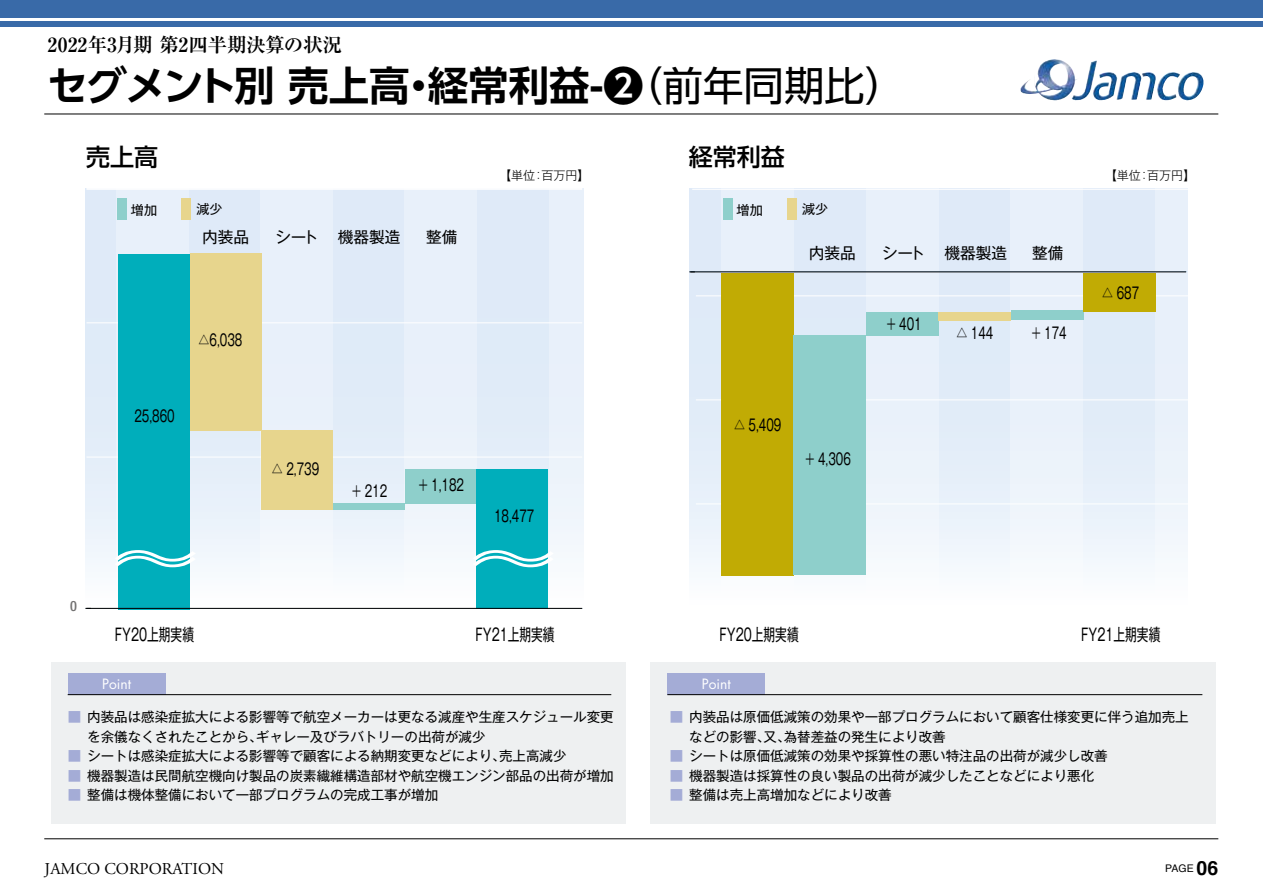
<style>
.page{position:relative;width:1263px;height:893px;background:#fff}
.page>*{position:absolute;margin:0;border:0;box-sizing:border-box;transform-origin:0 0}
.t1{font:300 57px "Gothic MB101 Pro";color:#fff;scale:1.89 1}
.t2{font:700 40.5px "UD Shin Go Pro De";color:#000}
.t3{font:500 24px "UD Shin Go Pro";color:#000}
.t4{font:700 19.5px "Ryumin Pro";letter-spacing:-.01em;color:#000}
.t5{font:700 19.5px "Helvetica";color:#000}
.t6{font:16.95px "Gothic MB101 Pro";color:#000;scale:.69 1}
.t7{font:16.5px "Adobe Garamond Pro";color:#000}
.t8{font:15.9px "Gothic MB101 Pro";color:#000;scale:.69 1}
.t9{font:15.6px "Gothic MB101 Pro";color:#000}
.t10{font:500 condensed 14.25px "Helvetica Neue";color:#727171}
.t11{font:13.8px "Futura";color:#fff}
.t12{font:13.5px/19.5px "Gothic MB101 Pro";color:#000}
.t13{font:13.05px "Gothic MB101 Pro";color:#000}
.t14{font:300 12.15px "Gothic MB101 Pro";color:#000}
.t15{font:10.5px "Helvetica";color:#000}
.s1{font-family:"UD Shin Go Pro";font-weight:400}
.s2{font-family:"Koz Go Pr 6 N"}
.s3{color:#a4acd6}
</style>
<div class="page">
<img style="left:1020px;top:59px;width:57px;height:41px">
<hr style="left:44px;top:114px;width:1174px;height:1px;background:#000">
<hr style="left:44px;top:838px;width:1174px;height:1px;background:#000">
<div style="left:1px;top:21px;width:1262px;height:6px;background:#396aa8"></div>
<div style="left:0;top:0;width:1262px;height:17px;background:#396aa8"></div>
<div style="left:51px;top:662px;width:574px;height:162px;background:#eef0f1"></div>
<div style="left:651px;top:662px;width:565px;height:162px;background:#eef0f1"></div>
<div style="left:68px;top:673px;width:97px;height:21px;background:#a4acd6"></div>
<div style="left:667px;top:673px;width:98px;height:21px;background:#a4acd6"></div>
<hr style="left:68px;top:694px;width:543px;height:1px;background:#000">
<div style="left:86px;top:189px;width:497px;height:419px;background:linear-gradient(to bottom,#d9e6f6,#f2f7fc)"></div>
<div style="left:689px;top:189px;width:498px;height:419px;background:linear-gradient(to bottom,#d9e6f6,#f2f7fc)"></div>
<div style="left:116px;top:189px;width:72px;height:419px;background:#e8f0fa"></div>
<svg style="left:260px;top:190px;width:72px;height:418px;fill:#e8f0fa"></svg>
<div style="left:405px;top:189px;width:72px;height:419px;background:linear-gradient(to bottom,#e4edf9,#f4f9fc)"></div>
<div style="left:549px;top:189px;width:72px;height:419px;background:linear-gradient(to right,#e7f0fa,#fff)"></div>
<hr style="left:86px;top:189px;width:496px;height:1px;background:#fff">
<hr style="left:86px;top:323px;width:496px;height:1px;background:#fff">
<hr style="left:86px;top:457px;width:496px;height:1px;background:#fff">
<div style="left:117px;top:199px;width:10px;height:21px;background:#8ecfcb"></div>
<div style="left:181px;top:199px;width:10px;height:21px;background:#e7d58d"></div>
<svg style="left:722px;top:190px;width:72px;height:418px;fill:#e8f0fa"></svg>
<div style="left:866px;top:189px;width:72px;height:419px;background:linear-gradient(to bottom,#e3edf9,#f5f9fc)"></div>
<div style="left:1010px;top:189px;width:73px;height:419px;background:linear-gradient(to bottom,#e4edf9,#f5f9fc)"></div>
<div style="left:1155px;top:189px;width:58px;height:419px;background:linear-gradient(to right,#e6eff9,#fff)"></div>
<hr style="left:692px;top:189px;width:496px;height:1px;background:#fff">
<hr style="left:696px;top:296px;width:495px;height:1px;background:#fff">
<hr style="left:696px;top:400px;width:495px;height:1px;background:#fff">
<hr style="left:696px;top:504px;width:495px;height:1px;background:#fff">
<div style="left:723px;top:199px;width:10px;height:21px;background:#8ecfcb"></div>
<div style="left:787px;top:199px;width:10px;height:21px;background:#e7d58d"></div>
<div style="left:721px;top:273px;width:73px;height:302px;background:#c1ab04"></div>
<div style="left:794px;top:335px;width:72px;height:240px;background:#8ecfcb"></div>
<div style="left:866px;top:312px;width:73px;height:23px;background:#8ecfcb"></div>
<div style="left:939px;top:312px;width:72px;height:8px;background:#e7d58d"></div>
<div style="left:1011px;top:310px;width:72px;height:10px;background:#8ecfcb"></div>
<div style="left:1083px;top:273px;width:73px;height:38px;background:#c1ab04"></div>
<div style="left:118px;top:254px;width:72px;height:355px;background:#00aebb"></div>
<div style="left:190px;top:254px;width:71px;height:177px;background:#e7d58d"></div>
<div style="left:261px;top:430px;width:72px;height:80px;background:#e7d58d"></div>
<div style="left:333px;top:503px;width:72px;height:7px;background:#8ecfcb"></div>
<div style="left:405px;top:469px;width:72px;height:34px;background:#8ecfcb"></div>
<div style="left:477px;top:469px;width:71px;height:140px;background:#00aebb"></div>
<hr style="left:86px;top:608px;width:496px;height:1px;background:#000">
<hr style="left:690px;top:271px;width:496px;height:1px;background:#000">
<hr style="left:667px;top:694px;width:535px;height:1px;background:#000">
<h3 class="t4" style="left:47px;top:30px;width:296px">2022年3月期第2四半期決算の状況</h3>
<h2 class="t2" style="left:47px;top:53px;width:860px">セグメント別売上高経常利益-❷<span class="s1">（前年同期比(</span></h2>
<h2 class="t2" style="left:398px;top:53px;width:42px">・</h2>
<h3 class="t3" style="left:86px;top:137px;width:73px">売上高</h3>
<p class="t13" style="left:131px;top:199px;width:28px">増加</p>
<p class="t13" style="left:196px;top:198px;width:28px">減少</p>
<p class="t9" style="left:202px;top:225px;width:49px">内装品</p>
<p class="t9" style="left:275px;top:225px;width:45px">シート</p>
<p class="t9" style="left:338px;top:225px;width:64px">機器製造</p>
<p class="t9" style="left:426px;top:225px;width:33px">整備</p>
<p class="t14" style="left:499px;top:165px;width:38px">【単位</p>
<p class="t14" style="left:541px;top:165px;width:50px">百万円【</p>
<p class="t14" style="left:532px;top:165px;width:14px">：</p>
<h3 class="t3" style="left:689px;top:137px;width:97px">経常利益</h3>
<p class="t13" style="left:737px;top:199px;width:28px">増加</p>
<p class="t13" style="left:802px;top:198px;width:28px">減少</p>
<p class="t9" style="left:809px;top:240px;width:49px">内装品</p>
<p class="t9" style="left:882px;top:240px;width:45px">シート</p>
<p class="t9" style="left:944px;top:240px;width:64px">機器製造</p>
<p class="t8" style="left:199px;top:327px;width:65px">△6,038</p>
<p class="t8" style="left:886px;top:311px;width:54px"><span class="s2">＋</span> 401</p>
<p class="t8" style="left:956px;top:319px;width:55px">△ 144</p>
<p class="t8" style="left:134px;top:403px;width:60px">25,860</p>
<p class="t10" style="left:70px;top:597px;width:8px">0</p>
<h1 class="t1" style="left:102px;top:508px;width:58px">~</h1>
<p class="t6" style="left:115px;top:620px;width:116px">FY20上期実績</p>
<p class="t8" style="left:272px;top:456px;width:70px">△ 2,739</p>
<p class="t8" style="left:351px;top:478px;width:54px"><span class="s2">＋</span> 212</p>
<p class="t8" style="left:418px;top:472px;width:69px"><span class="s2">＋</span> 1,182</p>
<p class="t8" style="left:494px;top:503px;width:60px">18,477</p>
<h1 class="t1" style="left:459px;top:508px;width:58px">~</h1>
<p class="t6" style="left:475px;top:620px;width:116px">FY21上期実績</p>
<p class="t8" style="left:734px;top:412px;width:70px">△ 5,409</p>
<p class="t8" style="left:805px;top:446px;width:69px"><span class="s2">＋</span> 4,306</p>
<p class="t6" style="left:719px;top:620px;width:116px">FY20上期実績</p>
<p class="t9" style="left:1032px;top:240px;width:33px">整備</p>
<p class="t8" style="left:1031px;top:319px;width:54px"><span class="s2">＋</span> 174</p>
<p class="t14" style="left:1105px;top:165px;width:38px">【単位</p>
<p class="t14" style="left:1147px;top:165px;width:50px">百万円【</p>
<p class="t14" style="left:1138px;top:165px;width:14px">：</p>
<p class="t8" style="left:1102px;top:279px;width:55px">△ 687</p>
<p class="t6" style="left:1081px;top:620px;width:116px">FY21上期実績</p>
<p class="t11" style="left:102px;top:674px;width:30px">Point</p>
<p class="t12" style="left:256px;top:705px;width:359px;text-indent:-188px"><span class="s3">■</span> 内装品は感染症拡大による影響等で航空メーカーは更なる減産や生産スケジュール変更ギャレー及びラバトリーの出荷が減少</p>
<p class="t12" style="left:87px;top:725px;width:177px">を余儀なくされたことから、</p>
<p class="t12" style="left:68px;top:744px;width:439px"><span class="s3">■</span> シートは感染症拡大による影響等で顧客による納期変更などにより、</p>
<p class="t12" style="left:68px;top:764px;width:547px"><span class="s3">■</span> 機器製造は民間航空機向け製品の炭素繊維構造部材や航空機エンジン部品の出荷が増加</p>
<p class="t12" style="left:68px;top:783px;width:372px"><span class="s3">■</span> 整備は機体整備において一部プログラムの完成工事が増加</p>
<p class="t12" style="left:499px;top:744px;width:69px">売上高減少</p>
<p class="t7" style="left:45px;top:858px;width:181px">JAMCO CORPORATION</p>
<p class="t11" style="left:702px;top:674px;width:30px">Point</p>
<p class="t12" style="left:784px;top:705px;width:406px;text-indent:-114px"><span class="s3">■</span> 内装品は原価低減策の効果や一部プログラムにおいて顧客仕様変更に伴う追加売上為替差益の発生により改善</p>
<p class="t12" style="left:689px;top:725px;width:103px">などの影響又、、</p>
<p class="t12" style="left:670px;top:744px;width:439px"><span class="s3">■</span> シートは原価低減策の効果や採算性の悪い特注品の出荷が減少し改善</p>
<p class="t12" style="left:670px;top:764px;width:426px"><span class="s3">■</span> 機器製造は採算性の良い製品の出荷が減少したことなどにより悪化</p>
<p class="t12" style="left:670px;top:783px;width:223px"><span class="s3">■</span> 整備は売上高増加などにより改善</p>
<h3 class="t5" style="left:1196px;top:853px;width:23px">06</h3>
<p class="t15" style="left:1165px;top:860px;width:30px">PAGE</p>
</div>
